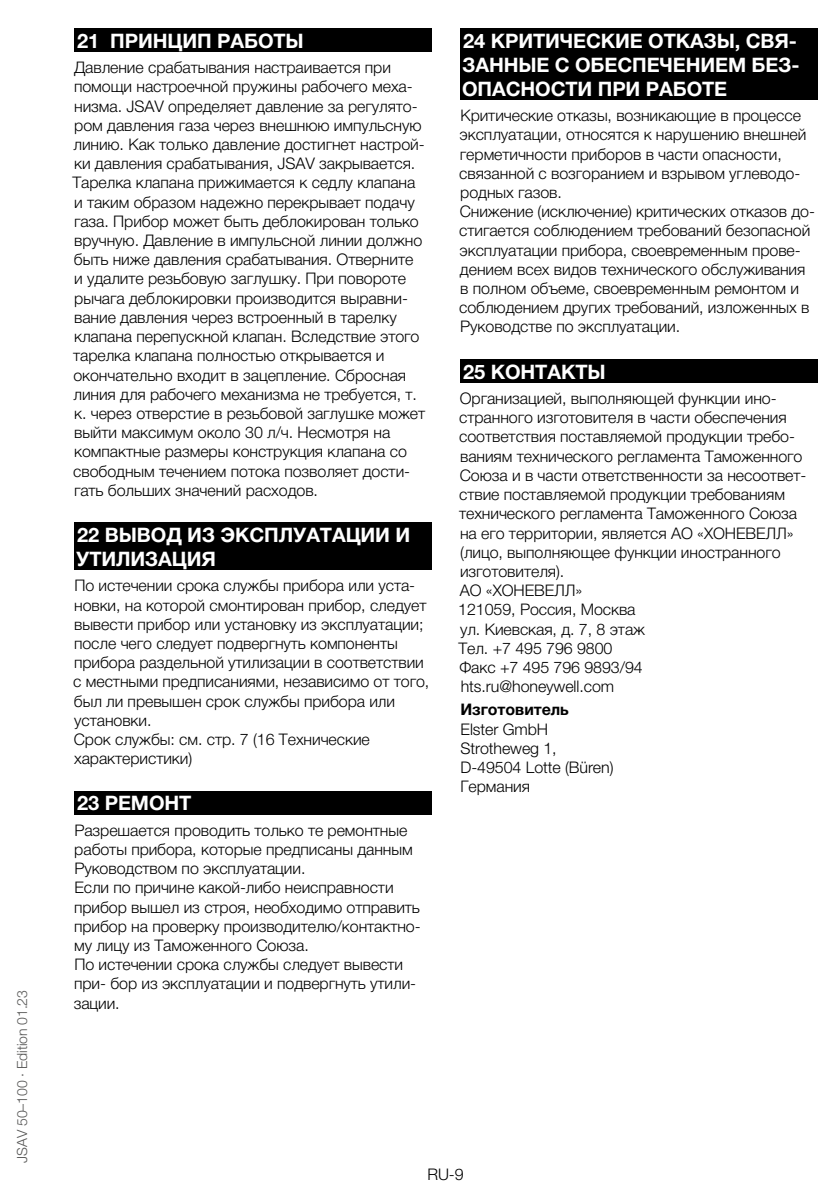
<style>
.page{position:relative;width:840px;height:1191px;background:#fff}
.page>*{position:absolute;margin:0;border:0;box-sizing:border-box;transform-origin:0 0}
.t1{font:700 20px/24px "Helvetica Neue LT Pro";letter-spacing:-.005em;color:#fff}
.t2{font:300 16px/19.2px "Helvetica Neue LT Pro";letter-spacing:-.005em;color:#000}
.t3{font:700 16px "Helvetica Neue LT Pro";letter-spacing:-.005em;color:#000}
.t4{font:300 14px "Helvetica Neue LT Pro";letter-spacing:-.005em;color:#575756}
</style>
<div class="page">
<div style="left:74px;top:28px;width:357px;height:24px;background:#000"></div>
<div style="left:74px;top:522px;width:357px;height:48px;background:#000"></div>
<div style="left:74px;top:791px;width:357px;height:24px;background:#000"></div>
<div style="left:459px;top:28px;width:357px;height:72px;background:#000"></div>
<div style="left:459px;top:359px;width:357px;height:24px;background:#000"></div>
<p class="t4" style="left:13px;top:1162px;width:174px;rotate:-90deg">JSAV 50–100 · Edition 01.23</p>
<p class="t1" style="left:77px;top:28px;width:62px">21 ПРИН</p>
<p class="t1" style="left:167px;top:28px;width:138px">ЦИП РАБОТЫ</p>
<p class="t2" style="left:72px;top:58px;width:354px">Давление срабатывания настраивается при помощи настроечной пружины рабочего меха&shy;низма. JSAV определяет давление за регулято&shy;ром давления газа через внешнюю импульсную линию. Как только давление достигнет настрой&shy;ки давления срабатывания, JSAV закрывается.<br>Тарелка клапана прижимается к седлу клапана и таким образом надежно перекрывает подачу газа. Прибор может быть деблокирован только вручную. Давление в импульсной линии должно быть ниже давления срабатывания. Отверните<br>и удалите резьбовую заглушку. При повороте рычага деблокировки производится выравни&shy;вание давления через встроенный в тарелку клапана перепускной клапан. Вследствие этого тарелка клапана полностью открывается и окончательно входит в зацепление. Сбросная линия для рабочего механизма не требуется, т. к. через отверстие в резьбовой заглушке может выйти максимум около 30 л/ч. Несмотря на компактные размеры конструкция клапана со свободным течением потока позволяет дости&shy;гать больших значений расходов.</p>
<p class="t1" style="left:76px;top:522px;width:333px">22 ВЫВОД ИЗ ЭКСПЛУАТАЦИИ И<br>УТИЛИЗАЦИЯ</p>
<p class="t2" style="left:73px;top:575px;width:357px">По истечении срока службы прибора или уста&shy;новки, на которой смонтирован прибор, следует вывести прибор или установку из эксплуатации; после чего следует подвергнуть компоненты прибора раздельной утилизации в соответствии с местными предписаниями, независимо от того, был ли превышен срок службы прибора или установки.<br>Срок службы: см. стр. 7 (16 Технические характеристики)</p>
<p class="t1" style="left:77px;top:790px;width:116px">23 РЕМОНТ</p>
<p class="t2" style="left:74px;top:820px;width:348px">Разрешается проводить только те ремонтные работы прибора, которые предписаны данным Руководством по эксплуатации.<br>Если по причине какой-либо неисправности прибор вышел из строя, необходимо отправить прибор на проверку производителю/контактно&shy;му лицу из Таможенного Союза.<br>По истечении срока службы следует вывести при- бор из эксплуатации и подвергнуть утили&shy;зации.</p>
<p class="t1" style="left:462px;top:28px;width:336px">24 КРИТИЧЕСКИЕ ОТКАЗЫ, СВЯ-<br>ЗАНН</p>
<p class="t1" style="left:518px;top:52px;width:169px">ЫЕ С ОБЕСПЕЧЕНИЕ</p>
<p class="t1" style="left:727px;top:52px;width:73px">М БЕЗ-</p>
<p class="t1" style="left:462px;top:76px;width:264px">ОПАСНОСТИ ПРИ РАБОТЕ</p>
<p class="t2" style="left:459px;top:106px;width:357px">Критические отказы, возникающие в процессе эксплуатации, относятся к нарушению внешней герметичности приборов в части опасности, связанной с возгоранием и взрывом углеводо&shy;родных газов.<br>Снижение (исключение) критических отказов до&shy;стигается соблюдением требований безопасной эксплуатации прибора, своевременным прове&shy;дением всех видов технического обслуживания в полном объеме, своевременным ремонтом и соблюдением других требований, изложенных в Руководстве по эксплуатации.</p>
<p class="t1" style="left:463px;top:359px;width:144px">25 КОН ТАКТЫ</p>
<p class="t2" style="left:458px;top:388px;width:349px">Организацией, выполняющей функции ино&shy;странного изготовителя в части обеспечения соответствия поставляемой продукции требо&shy;ваниям технического регламента Таможенного Союза и в части ответственности за несоответ&shy;ствие поставляемой продукции требованиям технического регламента Таможенного Союза на его территории, является АО «ХОНЕВЕЛЛ» (лицо, выполняющее функции иностранного изготовителя).<br>АО «ХОНЕВЕЛЛ»<br>121059, Россия, Москва<br>ул. Киевская, д. 7, 8 этаж<br>Тел. +7 495 796 9800<br>Факс +7 495 796 9893/94<br>hts.ru@honeywell.com</p>
<p class="t3" style="left:460px;top:700px;width:110px">Изготовитель</p>
<p class="t2" style="left:460px;top:719px;width:155px">Elster GmbH<br>Strotheweg 1,<br>D-49504 Lotte (Büren)<br>Германия</p>
<p class="t2" style="left:427px;top:1164px;width:38px">RU-9</p>
</div>
